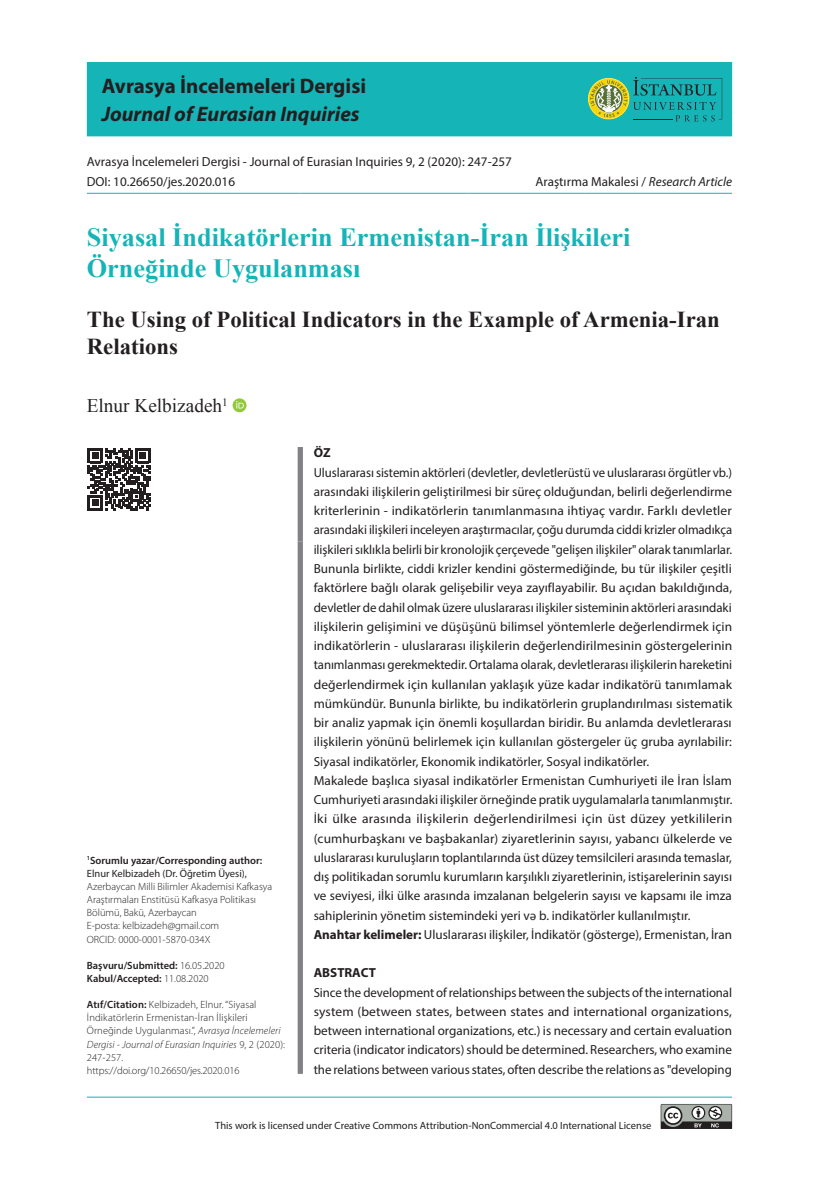
<style>
.page{position:relative;width:819px;height:1191px;background:#fff}
.page>*{position:absolute;margin:0;border:0;box-sizing:border-box;transform-origin:0 0}
.t1{font:700 26.25px/31.5px "Times New Roman";color:#15b4b6}
.t2{font:700 22.75px/26.2px "Times New Roman";color:#231f20}
.t3{font:700 21px "Myriad Pro";color:#231f20}
.t4{font:italic 700 21px "Myriad Pro";color:#231f20}
.t5{font:19.25px "Times New Roman";color:#231f20}
.t6{font:13.12px/19.2px "Myriad Pro";color:#231f20}
.t7{font:700 13.12px "Myriad Pro";color:#231f20}
.t8{font:300 10.5px/13.1px "Myriad Pro";color:#231f20}
.t9{font:600 10.5px/13.1px "Myriad Pro";color:#231f20}
.t10{font:10.5px "Myriad Pro";color:#231f20}
.s1{font-style:italic}
.s2{font-weight:400}
.s3{font-weight:300}
.s4{font-weight:600}
.s5{font-family:"Calibri"}
.s6{font-weight:700}
</style>
<div class="page">
<div style="left:87px;top:62px;width:645px;height:74px;background:#15b4b6"></div>
<hr style="left:87px;top:193px;width:213px;height:1px;background:#15b4b6">
<hr style="left:300px;top:193px;width:167px;height:1px;background:#15b4b6">
<hr style="left:467px;top:193px;width:117px;height:1px;background:#15b4b6">
<hr style="left:584px;top:193px;width:148px;height:1px;background:#15b4b6">
<div style="left:297px;top:447px;width:6px;height:94px;background:#808285"></div>
<div style="left:297px;top:541px;width:6px;height:532px;background:#808285"></div>
<svg style="left:588px;top:77px;width:134px;height:44px;background:#3ea891"></svg>
<svg style="left:232px;top:398px;width:14px;height:14px"></svg>
<svg style="left:236px;top:401px;width:8px;height:7px"></svg>
<svg style="left:88px;top:448px;width:62px;height:62px"></svg>
<hr style="left:87px;top:1096px;width:645px;height:1px;background:#15b4b6">
<svg style="left:660px;top:1104px;width:72px;height:25px;background:#818280"></svg>
<h3 class="t3" style="left:102px;top:72px;width:266px">Avrasya İncelemeleri Dergisi</h3>
<h3 class="t4" style="left:102px;top:100px;width:259px">Journal of Eurasian Inquiries</h3>
<p class="t6" style="left:87px;top:152px;width:426px;line-height:19.8px">Avrasya İncelemeleri Dergisi - Journal of Eurasian Inquiries 9, 2 (2020): 247-257<br>DOI: 10.26650/jes.2020.016</p>
<p class="t6" style="left:535px;top:172px;width:198px">Araştırma Makalesi / <span class="s1">Research Article</span></p>
<h1 class="t1" style="left:87px;top:221px;width:545px">Siyasal İndikatörlerin Ermenistan-İran İlişkileri<br>Örneğinde Uygulanması</h1>
<h2 class="t2" style="left:87px;top:306px;width:634px">The Using of Political Indicators in the Example of Armenia-Iran<br>Relations</h2>
<h3 class="t5" style="left:87px;top:393px;width:142px">Elnur Kelbizadeh<sup>1</sup></h3>
<p class="t9" style="left:87px;top:853px;width:177px"><sup>1</sup>Sorumlu yazar/Corresponding author:<br><span class="s2">Elnur Kelbizadeh (Dr. Öğretim Üyesi),</span></p>
<p class="t8" style="left:87px;top:880px;width:187px">Azerbaycan Milli Bilimler Akademisi Kafkasya Araştırmaları Enstitüsü Kafkasya Politikası Bölümü, Bakü, Azerbaycan<br>E-posta: kelbizadeh@gmail.com<br>ORCID: 0000-0001-5870-034X</p>
<p class="t9" style="left:87px;top:958px;width:139px">Başvuru/Submitted: <span class="s3">16.05.2020<br></span>Kabul/Accepted: <span class="s3">11.08.2020</span></p>
<p class="t8" style="left:87px;top:998px;width:200px"><span class="s4">Atıf/Citation:</span> Kelbizadeh, Elnur. “Siyasal İndikatörlerin Ermenistan-İran İlişkileri Örneğinde Uygulanması.”, <span class="s1">Avrasya İncelemeleri Dergisi - Journal of Eurasian Inquiries</span> 9, 2 (2020):<br>247-257.<br>https://doi.org/10.26650/jes.2020.016</p>
<p class="t7" style="left:314px;top:444px;width:18px">ÖZ</p>
<p class="t6" style="left:314px;top:462px;width:420px">Uluslararası sistemin aktörleri (devletler, devletlerüstü ve uluslararası örgütler vb.) arasındaki ilişkilerin geliştirilmesi bir süreç olduğundan, belirli değerlendirme kriterlerinin - indikatörlerin tanımlanmasına ihtiyaç vardır. Farklı devletler arasındaki ilişkileri inceleyen araştırmacılar, çoğu durumda ciddi krizler olmadıkça ilişkileri sıklıkla belirli bir kronolojik çerçevede "gelişen ilişkiler" olarak tanımlarlar.<br>Bununla birlikte, ciddi krizler kendini göstermediğinde, bu tür ilişkiler çeşitli faktörlere bağlı olarak gelişebilir veya zayıflayabilir. Bu açıdan bakıldığında, devletler de dahil olmak üzere uluslararası ilişkiler sisteminin aktörleri arasındaki ilişkilerin gelişimini ve düşüşünü bilimsel yöntemlerle değerlendirmek için indikatörlerin - uluslararası ilişkilerin değerlendirilmesinin göstergelerinin tanımlanması gerekmektedir. Ortalama olarak, devletlerarası ilişkilerin hareketini değerlendirmek için kullanılan yaklaşık yüze kadar indikatörü tanımlamak mümkündür. Bununla birlikte, bu indikatörlerin gruplandırılması sistematik bir analiz yapmak için önemli koşullardan biridir. Bu anlamda devletlerarası ilişkilerin yönünü belirlemek için kullanılan göstergeler üç gruba ayrılabilir:<br>Siyasal indikatörler, Ekonomik indikatörler, Sosyal indikatörler.<br>Makalede başlıca siyasal indikatörler Ermenistan Cumhuriyeti ile İran İslam Cumhuriyeti arasındaki ilişkiler örneğinde pratik uygulamalarla tanımlanmıştır.<br>İki ülke arasında ilişkilerin değerlendirilmesi için üst düzey yetkililerin (cumhurbaşkanı ve başbakanlar) ziyaretlerinin sayısı, yabancı ülkelerde ve uluslararası kuruluşların toplantılarında üst düzey temsilcileri arasında temaslar, dış politikadan sorumlu kurumların karşılıklı ziyaretlerinin, istişarelerinin sayısı ve seviyesi, iİki ülke arasında imzalanan belgelerin sayısı ve kapsamı ile imza sahiplerinin yönetim sistemindeki yeri v<span class="s5">ə</span> b. indikatörler kullanılmıştır.<br><span class="s6">Anahtar kelimeler:</span> Uluslararası ilişkiler, İndikatör (gösterge), Ermenistan, İran</p>
<p class="t7" style="left:314px;top:964px;width:64px">ABSTRACT</p>
<p class="t6" style="left:314px;top:982px;width:420px;text-align:justify">Since the development of relationships between the subjects of the international system (between states, between states and international organizations, between international organizations, etc.) is necessary and certain evaluation criteria (indicator indicators) should be determined. Researchers, who examine the relations between various states, often describe the relations as "developing</p>
<p class="t10" style="left:215px;top:1119px;width:438px">This work is licensed under Creative Commons Attribution-NonCommercial 4.0 International License</p>
</div>
